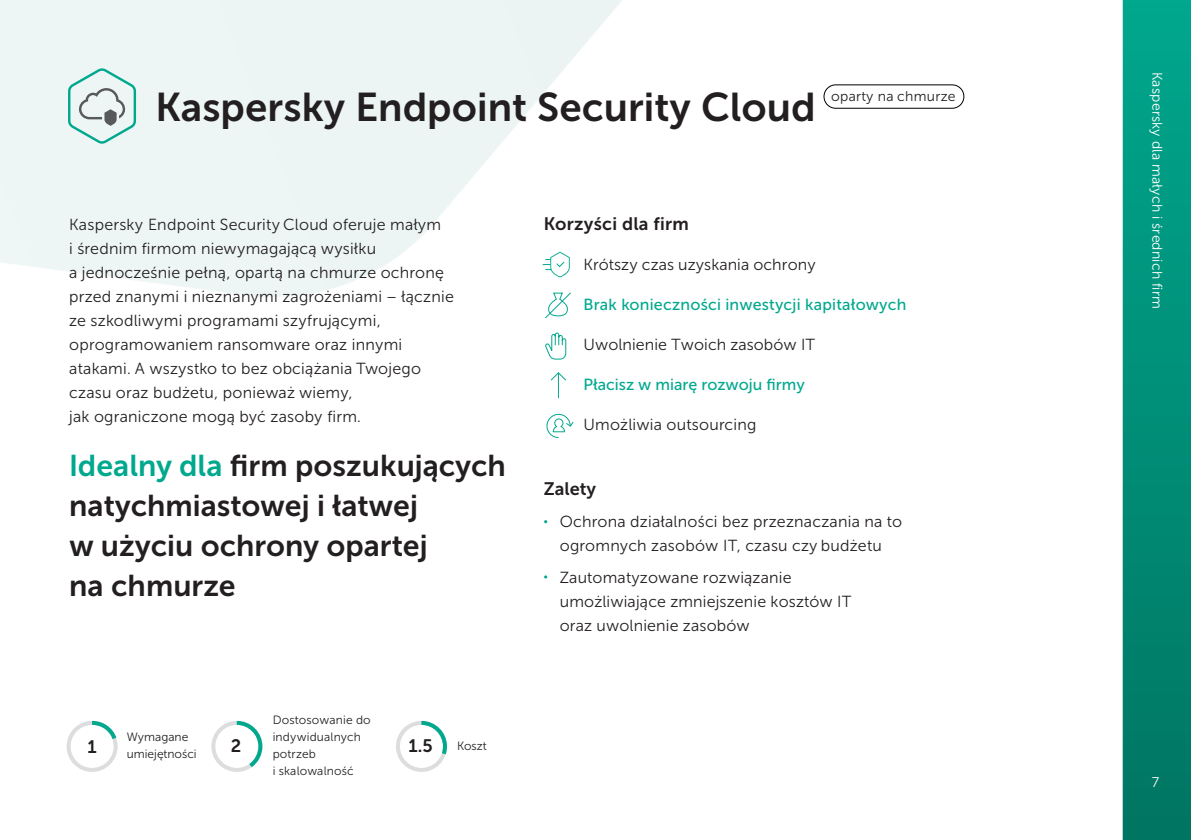
<style>
.page{position:relative;width:1191px;height:840px;background:#fff}
.page>*{position:absolute;margin:0;border:0;box-sizing:border-box;transform-origin:0 0}
.t1{font:40px "Museo Sans Cyrl 700";color:#231f20}
.t2{font:30px/40px "Museo Sans Cyrl 700";color:#231f20}
.t3{font:18px "Museo Sans Cyrl 700";letter-spacing:.015em;color:#231f20}
.t4{font:16px/24px "Museo Sans Cyrl 300";letter-spacing:.015em;color:#231f20}
.t5{font:16px "Museo Sans Cyrl 500";letter-spacing:.01em;color:#00a88e}
.t6{font:14px "Museo Sans Cyrl 300";letter-spacing:.015em;color:#fff}
.t7{font:14px "Museo Sans Cyrl 300";letter-spacing:.02em;color:#231f20}
.t8{font:12px/16.8px "Museo Sans Cyrl 300";letter-spacing:.01em;color:#231f20}
.s1{color:#00a88e}
</style>
<div class="page">
<img style="left:0;top:0;width:1191px;height:839px">
<svg style="left:543px;top:252px;width:27px;height:25px"></svg>
<svg style="left:544px;top:292px;width:27px;height:27px"></svg>
<svg style="left:545px;top:332px;width:22px;height:28px"></svg>
<svg style="left:550px;top:371px;width:17px;height:27px"></svg>
<svg style="left:546px;top:413px;width:28px;height:25px"></svg>
<div style="left:67px;top:721px;width:51px;height:51px;border:4px solid #dcddde;border-radius:50%"></div>
<svg style="left:88px;top:719px;width:32px;height:24px"></svg>
<div style="left:396px;top:721px;width:51px;height:51px;border:4px solid #dcddde;border-radius:50%"></div>
<svg style="left:417px;top:719px;width:32px;height:40px"></svg>
<div style="left:211px;top:721px;width:51px;height:51px;border:4px solid #dcddde;border-radius:50%"></div>
<svg style="left:233px;top:719px;width:31px;height:52px"></svg>
<svg style="left:68px;top:68px;width:68px;height:76px;background:#c9e1de"></svg>
<svg style="left:544px;top:575px;width:3px;height:4px"></svg>
<div style="left:824px;top:84px;width:140px;height:25px;border:1px solid #000;border-radius:12px"></div>
<h1 class="t1" style="left:155px;top:91px;width:662px">Kaspersky Endpoint Security Cloud</h1>
<p class="t7" style="left:831px;top:90px;width:126px">oparty na chmurze</p>
<p class="t4" style="left:69px;top:214px;width:386px">Kaspersky Endpoint Security Cloud oferuje małym<br>i średnim firmom niewymagającą wysiłku<br>a jednocześnie pełną, opartą na chmurze ochronę przed znanymi i nieznanymi zagrożeniami – łącznie ze szkodliwymi programami szyfrującymi, oprogramowaniem ransomware oraz innymi atakami. A wszystko to bez obciążania Twojego czasu oraz budżetu, ponieważ wiemy,<br>jak ograniczone mogą być zasoby firm.</p>
<h2 class="t2" style="left:69px;top:449px;width:438px"><span class="s1">Idealny dla</span> firm poszukujących natychmiastowej i łatwej<br>w użyciu ochrony opartej<br>na chmurze</h2>
<p class="t8" style="left:273px;top:713px;width:100px">Dostosowanie do indywidualnych potrzeb<br>i skalowalność</p>
<p class="t8" style="left:127px;top:730px;width:71px">Wymagane umiejętności</p>
<p class="t8" style="left:457px;top:738px;width:31px">Koszt</p>
<p class="t3" style="left:87px;top:739px;width:11px">1</p>
<p class="t3" style="left:231px;top:738px;width:12px">2</p>
<p class="t3" style="left:409px;top:738px;width:26px">1.5</p>
<p class="t3" style="left:544px;top:217px;width:147px">Korzyści dla firm</p>
<p class="t4" style="left:584px;top:254px;width:234px">Krótszy czas uzyskania ochrony</p>
<p class="t5" style="left:584px;top:298px;width:324px">Brak konieczności inwestycji kapitałowych</p>
<p class="t4" style="left:584px;top:334px;width:233px">Uwolnienie Twoich zasobów IT</p>
<p class="t5" style="left:584px;top:378px;width:223px">Płacisz w miarę rozwoju firmy</p>
<p class="t4" style="left:584px;top:414px;width:174px">Umożliwia outsourcing</p>
<p class="t3" style="left:544px;top:481px;width:54px">Zalety</p>
<p class="t4" style="left:560px;top:511px;width:344px">Ochrona działalności bez przeznaczania na to ogromnych zasobów IT, czasu czy budżetu</p>
<p class="t4" style="left:560px;top:567px;width:293px">Zautomatyzowane rozwiązanie umożliwiające zmniejszenie kosztów IT oraz uwolnienie zasobów</p>
<p class="t6" style="left:1163px;top:72px;width:238px;rotate:90deg">Kaspersky dla małych i średnich firm</p>
<p class="t6" style="left:1152px;top:776px;width:9px">7</p>
</div>
